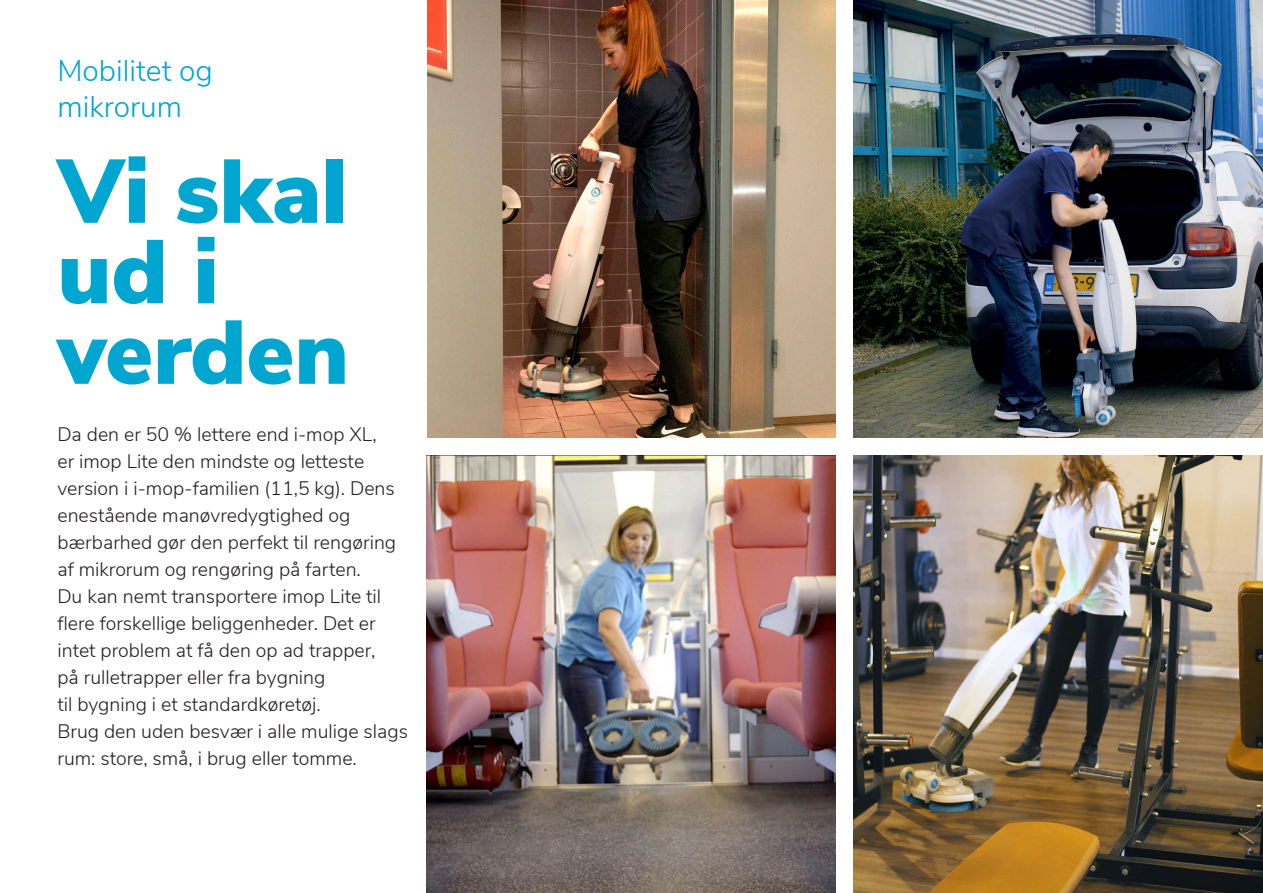
<style>
.page{position:relative;width:1263px;height:893px;background:#fff}
.page>*{position:absolute;margin:0;border:0;box-sizing:border-box;transform-origin:0 0}
.t1{font:900 90px/80.6px "Nunito Sans";color:#00a6cf}
.t2{font:300 30px/36px "Nunito Sans";color:#00a6cf}
.t3{font:300 19.5px/27px "Nunito Sans";color:#231f20}
</style>
<div class="page">
<img style="left:427px;top:0;width:409px;height:437px">
<img style="left:427px;top:455px;width:409px;height:438px">
<img style="left:853px;top:0;width:410px;height:437px">
<img style="left:853px;top:455px;width:410px;height:438px">
<p class="t2" style="left:57px;top:51px;width:157px">Mobilitet og mikrorum</p>
<p class="t1" style="left:57px;top:148px;width:291px">Vi skal ud i</p>
<p class="t1" style="left:57px;top:309px;width:293px">verden</p>
<p class="t3" style="left:57px;top:419px;width:340px">Da den er 50 % lettere end i-mop XL, er imop Lite den mindste og letteste version i i-mop-familien (11,5 kg). Dens enestående manøvredygtighed og bærbarhed gør den perfekt til rengøring af mikrorum og rengøring på farten.<br>Du kan nemt transportere imop Lite til flere forskellige beliggenheder. Det er intet problem at få den op ad trapper,</p>
<p class="t3" style="left:57px;top:662px;width:352px">på rulletrapper eller fra bygning<br>til bygning i et standardkøretøj.<br>Brug den uden besvær i alle mulige slags rum: store, små, i brug eller tomme.</p>
</div>
